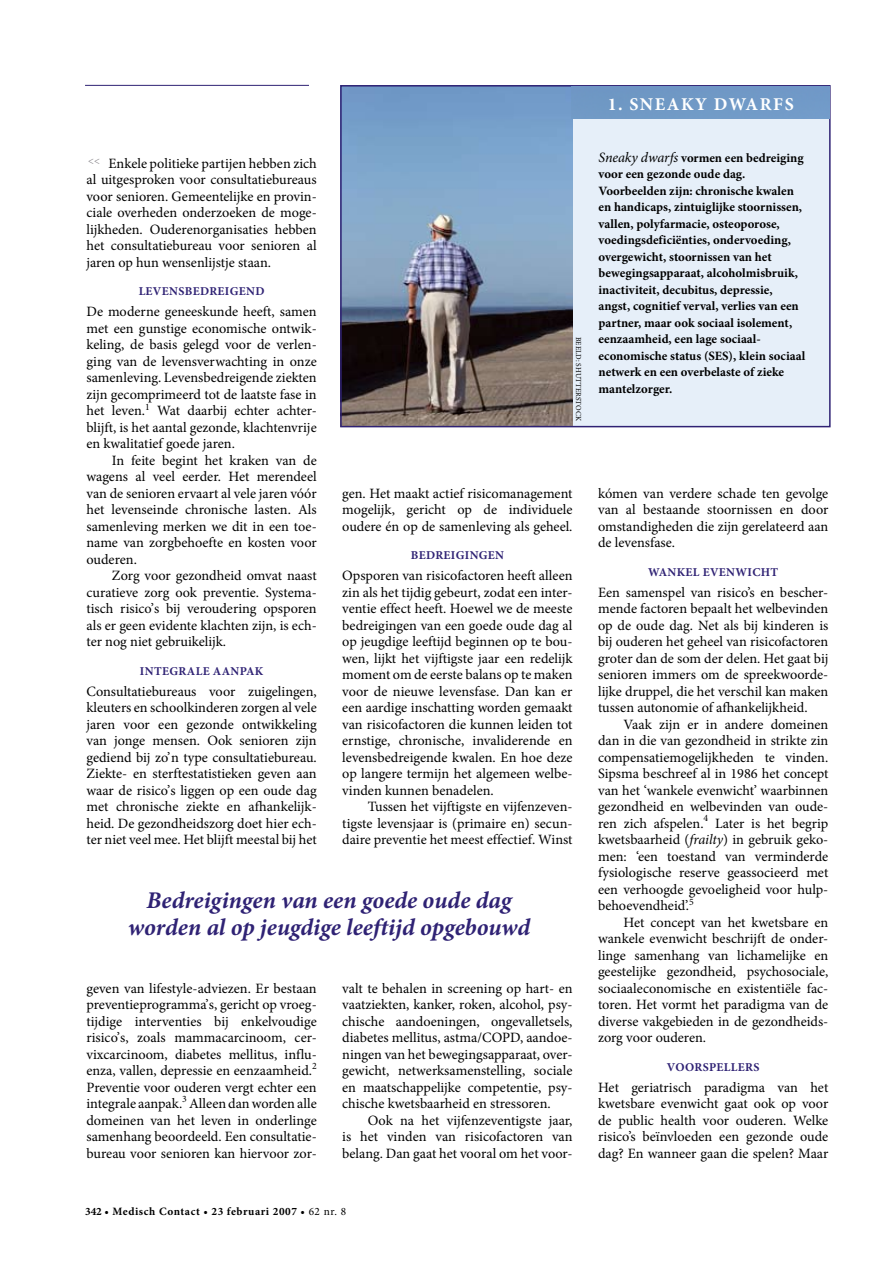
<style>
.page{position:relative;width:893px;height:1263px;background:#fff}
.page>*{position:absolute;margin:0;border:0;box-sizing:border-box;transform-origin:0 0}
.t1{font:italic 700 24px/27px "Minion Pro";color:#2f2274;text-align:center}
.t2{font:700 18px "Minion Pro";letter-spacing:.085em;color:#fff}
.t3{font:14.25px/16.5px "Minion Pro";letter-spacing:-.005em;color:#000;text-align:justify}
.t4{font:700 12.75px/16.5px "Minion Pro";color:#000}
.t5{font:700 12px "Minion Pro";letter-spacing:.03em;color:#2f2274}
.t6{font:700 11.25px "Minion Pro";letter-spacing:.05em;color:#000}
.t7{font:10.5px "Minion Pro";color:#817f84}
.t8{font:7.5px "Minion Pro";letter-spacing:.01em;color:#000}
.s1{font-weight:400;font-style:italic;font-size:14.25px}
.s2{font-style:italic}
.s3{font-weight:400}
</style>
<div class="page">
<hr style="left:85px;top:85px;width:224px;height:1px;background:#2f2274">
<div style="left:341px;top:86px;width:489px;height:341px;background:#e6eff9"></div>
<img style="left:343px;top:88px;width:229px;height:336px">
<div style="left:340px;top:85px;width:491px;height:342px;border:2px solid #2f2274"></div>
<p class="t2" style="left:608px;top:92px;width:188px">1. Sneaky dwarfs</p>
<p class="t7" style="left:88px;top:154px;width:13px">&lt;&lt;</p>
<p class="t4" style="left:598px;top:149px;width:208px"><span class="s1">Sneaky dwarfs</span> vormen een bedreiging voor een gezonde oude dag.<br>Voor-beelden zijn: chronische kwalen en handicaps, zintuiglijke stoornissen, vallen, polyfarmacie, osteoporose, voedingsdeficiënties, ondervoeding, overgewicht, stoornissen van het bewegingsapparaat, alcoholmisbruik, inactiviteit, decubitus, depressie, angst, cognitief verval, verlies van een partner, maar ook sociaal isolement, eenzaamheid, een lage sociaal&shy;economische status (SES), klein sociaal netwerk en een overbelaste of zieke mantelzorger.</p>
<p class="t3" style="left:86px;top:155px;width:232px;text-indent:22px">Enkele politieke partijen hebben zich al uitgesproken voor consultatiebureaus voor senioren. Gemeentelijke en provin&shy;ciale overheden onderzoeken de moge&shy;lijkheden. Ouderenorganisaties hebben het consultatiebureau voor senioren al jaren op hun wensenlijstje staan.</p>
<p class="t5" style="left:139px;top:283px;width:127px">Levensbedreigend</p>
<p class="t3" style="left:86px;top:303px;width:232px">De moderne geneeskunde heeft, samen met een gunstige economische ontwik&shy;keling, de basis gelegd voor de verlen&shy;ging van de levensverwachting in onze samenleving. Levensbedreigende ziekten zijn gecomprimeerd tot de laatste fase in het leven.<sup>1</sup> Wat daarbij echter achter&shy;blijft, is het aantal gezonde, klachtenvrije en kwalitatief goede jaren.</p>
<p class="t3" style="left:86px;top:452px;width:232px;text-indent:26px">In feite begint het kraken van de wagens al veel eerder. Het merendeel van de senioren ervaart al vele jaren vóór het levenseinde chronische lasten. Als samenleving merken we dit in een toe&shy;name van zorgbehoefte en kosten voor ouderen.</p>
<p class="t3" style="left:86px;top:567px;width:232px;text-indent:26px">Zorg voor gezondheid omvat naast curatieve zorg ook preventie. Systema&shy;tisch risico’s bij veroudering opsporen als er geen evidente klachten zijn, is ech&shy;ter nog niet gebruikelijk.</p>
<p class="t5" style="left:140px;top:662px;width:125px">Integrale aanpak</p>
<p class="t3" style="left:86px;top:683px;width:232px">Consultatiebureaus voor zuigelingen, kleuters en schoolkinderen zorgen al vele jaren voor een gezonde ontwikkeling van jonge mensen. Ook senioren zijn gediend bij zo’n type consultatie-bureau.<br>Ziekte- en sterftestatistieken geven aan waar de risico’s liggen op een oude dag met chronische ziekte en afhankelijk&shy;heid. De gezondheidszorg doet hier ech&shy;ter niet veel mee. Het blijft meestal bij het</p>
<p class="t8" style="left:584px;top:337px;width:84px;rotate:90deg">Beeld: shuttersto ck</p>
<p class="t3" style="left:342px;top:485px;width:232px">gen. Het maakt actief risico-management mogelijk, gericht op de individuele oudere én op de samen-leving als geheel.</p>
<p class="t5" style="left:411px;top:547px;width:95px">Bedreigingen</p>
<p class="t3" style="left:342px;top:567px;width:232px">Opsporen van risicofactoren heeft alleen zin als het tijdig gebeurt, zodat een inter&shy;ventie effect heeft. Hoewel we de meeste bedreigingen van een goede oude dag al op jeugdige leeftijd beginnen op te bou&shy;wen, lijkt het vijftigste jaar een redelijk moment om de eerste balans op te maken voor de nieuwe levensfase. Dan kan er een aardige inschatting worden gemaakt van risicofactoren die kunnen leiden tot ernstige, chronische, invaliderende en levensbedreigende kwalen. En hoe deze op langere termijn het algemeen welbe&shy;vinden kunnen benadelen.</p>
<p class="t3" style="left:342px;top:798px;width:232px;text-indent:26px">Tussen het vijftigste en vijfenzeven&shy;tigste levensjaar is (primaire en) secun&shy;daire preventie het meest effectief. Winst</p>
<p class="t3" style="left:598px;top:485px;width:232px">kómen van verdere schade ten gevolge van al bestaande stoornissen en door omstandigheden die zijn gerelateerd aan de levensfase.</p>
<p class="t5" style="left:648px;top:563px;width:132px">Wankel evenwicht</p>
<p class="t3" style="left:598px;top:584px;width:232px">Een samenspel van risico’s en bescher&shy;mende factoren bepaalt het welbevinden op de oude dag. Net als bij kinderen is bij ouderen het geheel van risicofactoren groter dan de som der delen. Het gaat bij senioren immers om de spreekwoorde&shy;lijke druppel, die het verschil kan maken tussen autonomie of afhankelijkheid.</p>
<p class="t3" style="left:598px;top:716px;width:232px;text-indent:26px">Vaak zijn er in andere domeinen dan in die van gezondheid in strikte zin compensatiemogelijkheden te vinden.<br>Sipsma beschreef al in 1986 het concept van het ‘wankele evenwicht’ waarbinnen gezondheid en welbevinden van oude&shy;ren zich afspelen.<sup>4</sup> Later is het begrip kwetsbaarheid (<span class="s2">frailty</span>) in gebruik geko&shy;men: ‘een toestand van verminderde fysiologische reserve geassocieerd met een verhoogde gevoeligheid voor hulp&shy;behoevendheid’.<sup>5</sup></p>
<p class="t3" style="left:598px;top:914px;width:232px;text-indent:26px">Het concept van het kwetsbare en wankele evenwicht beschrijft de onder&shy;linge samenhang van lichamelijke en geestelijke gezondheid, psychosociale, sociaaleconomische en existentiële fac&shy;toren. Het vormt het paradigma van de diverse vakgebieden in de gezondheids&shy;zorg voor ouderen.</p>
<p class="t5" style="left:667px;top:1058px;width:94px">Voorspellers</p>
<p class="t3" style="left:598px;top:1079px;width:232px">Het geriatrisch paradigma van het kwetsbare evenwicht gaat ook op voor de public health voor ouderen. Welke risico’s beïnvloeden een gezonde oude dag? En wanneer gaan die spelen? Maar</p>
<h1 class="t1" style="left:128px;top:886px;width:404px">Bedreigingen van een goede oude dag worden al op jeugdige leeftijd opgebouwd</h1>
<p class="t3" style="left:86px;top:980px;width:232px">geven van lifestyle-adviezen. Er bestaan preventieprogramma’s, gericht op vroeg&shy;tijdige interventies bij enkelvoudige risico’s, zoals mamma-carcinoom, cer&shy;vixcarcinoom, diabetes mellitus, influ&shy;enza, vallen, depressie en eenzaamheid.<sup>2<br></sup>Preventie voor ouderen vergt echter een integrale aanpak.<sup>3</sup> Alleen dan worden alle domeinen van het leven in onderlinge samenhang beoordeeld. Een consultatie&shy;bureau voor senioren kan hiervoor zor-</p>
<p class="t3" style="left:342px;top:980px;width:232px">valt te behalen in screening op hart- en vaatziekten, kanker, roken, alcohol, psy&shy;chische aandoeningen, ongevalletsels, diabetes mellitus, astma/COPD, aandoe&shy;ningen van het bewegingsapparaat, over&shy;gewicht, netwerksamenstelling, sociale en maatschappelijke competentie, psy&shy;chische kwetsbaarheid en stressoren.</p>
<p class="t3" style="left:342px;top:1112px;width:232px;text-indent:26px">Ook na het vijfenzeventigste jaar, is het vinden van risicofactoren van belang. Dan gaat het vooral om het voor-</p>
<p class="t6" style="left:85px;top:1203px;width:263px">342 • Medisch Contact • 23 februari 2007 • <span class="s3">62 nr. 8</span></p>
</div>
